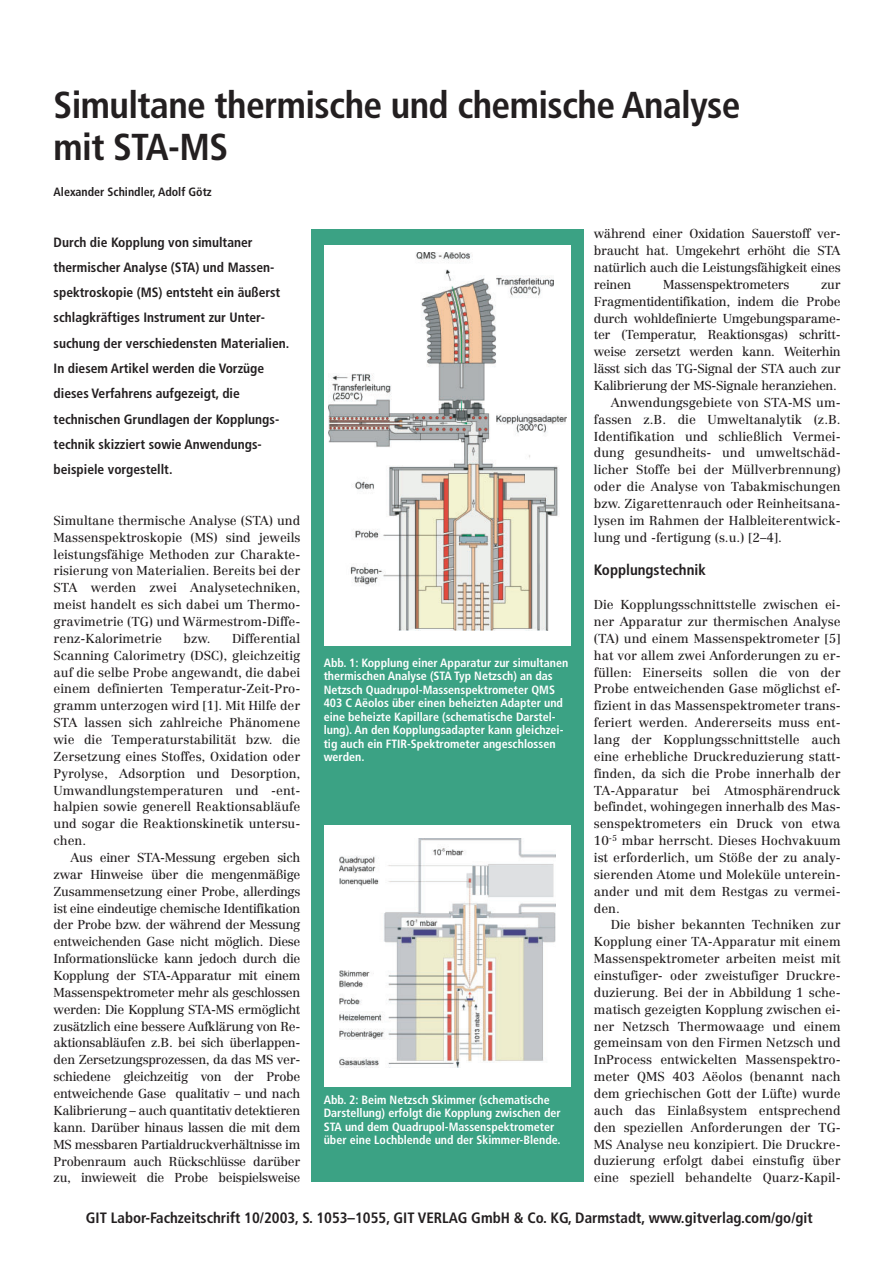
<style>
.page{position:relative;width:893px;height:1263px;background:#fff}
.page>*{position:absolute;margin:0;border:0;box-sizing:border-box;transform-origin:0 0}
.t1{font:700 condensed 37.5px/42px "Frutiger";letter-spacing:-.015em;color:#231f20}
.t2{font:700 condensed 15px "Frutiger";color:#231f20}
.t3{font:700 condensed 13.5px/25.3px "Frutiger";color:#231f20}
.t4{font:12.75px/16.8px "Centennial";color:#231f20;text-align:justify}
.t5{font:12.75px "Centennial";letter-spacing:-.025em;color:#231f20}
.t6{font:700 condensed 12px/13.5px "Frutiger";color:#fff}
.t7{font:700 condensed 12px "Frutiger";color:#231f20}
</style>
<div class="page">
<div style="left:311px;top:230px;width:272px;height:952px;background:#3ba284"></div>
<div style="left:324px;top:825px;width:246px;height:262px;background:#fff"></div>
<img style="left:339px;top:839px;width:216px;height:229px">
<div style="left:324px;top:245px;width:246px;height:401px;background:#fff"></div>
<img style="left:328px;top:252px;width:238px;height:378px">
<h1 class="t1" style="left:54px;top:87px;width:688px">Simultane thermische und chemische Analyse mit STA-MS</h1>
<p class="t7" style="left:54px;top:187px;width:160px">Alexander Schindler, Adolf Götz</p>
<p class="t3" style="left:54px;top:230px;width:237px">Durch die Kopplung von simultaner thermischer Analyse (STA) und Massen&shy;spektroskopie (MS) entsteht ein äußerst schlagkräftiges Instrument zur Unter&shy;suchung der verschiedensten Materialien.<br>In diesem Artikel werden die Vorzüge dieses Verfahrens aufgezeigt, die technischen Grundlagen der Kopplungs&shy;technik skizziert sowie Anwendungs&shy;beispiele vorgestellt.</p>
<p class="t4" style="left:54px;top:513px;width:248px">Simultane thermische Analyse (STA) und Massenspektroskopie (MS) sind jeweils leistungsfähige Methoden zur Charakte&shy;risierung von Materialien. Bereits bei der STA werden zwei Analysetechniken, meist handelt es sich dabei um Thermo&shy;gravimetrie (TG) und Wärmestrom-Diffe&shy;renz-Kalorimetrie</p>
<p class="t4" style="left:594px;top:226px;width:248px">während einer Oxidation Sauerstoff ver&shy;braucht hat. Umgekehrt erhöht die STA natürlich auch die Leistungsfähigkeit eines reinen</p>
<p class="t5" style="left:663px;top:279px;width:128px">Massenspektrometers</p>
<p class="t4" style="left:821px;top:277px;width:21px">zur</p>
<p class="t5" style="left:594px;top:296px;width:248px">Fragmentidentifikation, indem die Probe</p>
<p class="t5" style="left:594px;top:313px;width:248px">durch wohldefinierte Umgebungsparame-</p>
<p class="t5" style="left:594px;top:330px;width:248px">ter (Temperatur, Reaktionsgas) schritt-</p>
<p class="t5" style="left:594px;top:347px;width:248px">weise zersetzt werden kann. Weiterhin</p>
<p class="t5" style="left:594px;top:363px;width:248px">lässt sich das TG-Signal der STA auch zur</p>
<p class="t5" style="left:594px;top:380px;width:244px">Kalibrierung der MS-Signale heranziehen.</p>
<p class="t4" style="left:611px;top:395px;width:231px">Anwendungsgebiete von STA-MS um-</p>
<p class="t4" style="left:594px;top:412px;width:248px">fassen z.B. die Umweltanalytik (z.B.</p>
<p class="t4" style="left:594px;top:429px;width:248px">Identifikation und schließlich Vermei-</p>
<p class="t4" style="left:594px;top:446px;width:248px">dung gesundheits- und umweltschäd-</p>
<p class="t4" style="left:594px;top:462px;width:248px">licher Stoffe bei der Müllverbrennung)</p>
<p class="t4" style="left:594px;top:479px;width:248px">oder die Analyse von Tabakmischungen</p>
<p class="t4" style="left:594px;top:496px;width:248px">bzw. Zigarettenrauch oder Reinheitsana-</p>
<p class="t4" style="left:594px;top:513px;width:248px">lysen im Rahmen der Halbleiterentwick-</p>
<p class="t4" style="left:594px;top:530px;width:190px">lung und -fertigung (s.u.) [2–4].</p>
<p class="t2" style="left:594px;top:564px;width:113px">Kopplungstechnik</p>
<p class="t4" style="left:594px;top:597px;width:248px">Die Kopplungsschnittstelle zwischen ei&shy;ner Apparatur zur thermischen Analyse (TA) und einem Massenspektrometer [5] hat vor allem zwei Anforderungen zu er&shy;füllen: Einerseits sollen die von der Probe entweichenden Gase möglichst ef&shy;fizient in das Massenspektrometer trans&shy;feriert werden. Andererseits muss ent&shy;lang der Kopplungsschnittstelle auch eine erhebliche Druckreduzierung statt&shy;finden, da sich die Probe innerhalb der TA-Apparatur bei Atmosphärendruck befindet, wohingegen innerhalb des Mas&shy;senspektrometers ein Druck von etwa 10<sup>-5</sup> mbar herrscht. Dieses Hochvakuum ist erforderlich, um Stöße der zu analy&shy;sierenden Atome und Moleküle unterein&shy;ander und mit dem Restgas zu vermei&shy;den.</p>
<p class="t4" style="left:594px;top:918px;width:248px;text-indent:17px">Die bisher bekannten Techniken zur Kopplung einer TA-Apparatur mit einem Massenspektrometer arbeiten meist mit einstufiger- oder zweistufiger Druckre&shy;duzierung. Bei der in Abbildung 1 sche&shy;matisch gezeigten Kopplung zwischen ei&shy;ner Netzsch Thermowaage und einem gemeinsam von den Firmen Netzsch und InProcess entwickelten Massenspektro&shy;meter QMS 403 Aëolos (benannt nach dem griechischen Gott der Lüfte) wurde auch das Einlaßsystem entsprechend den speziellen Anforderungen der TG-MS Analyse neu konzipiert. Die Druckre&shy;duzierung erfolgt dabei einstufig über eine speziell behandelte Quarz-Kapil-</p>
<p class="t4" style="left:54px;top:631px;width:248px;text-indent:178px">Differential Scanning Calorimetry (DSC), gleichzeitig auf die selbe Probe angewandt, die dabei einem definierten Temperatur-Zeit-Pro&shy;gramm unterzogen wird [1]. Mit Hilfe der STA lassen sich zahlreiche Phänomene wie die Temperaturstabilität bzw. die Zersetzung eines Stoffes, Oxidation oder Pyrolyse, Adsorption und Desorption, Umwandlungstemperaturen und -ent&shy;halpien sowie generell Reaktionsabläufe und sogar die Reaktionskinetik untersu&shy;chen.</p>
<p class="t4" style="left:54px;top:850px;width:248px;text-indent:17px">Aus einer STA-Messung ergeben sich zwar Hinweise über die mengenmäßige Zusammensetzung einer Probe, allerdings ist eine eindeutige chemische Identifikation der Probe bzw. der während der Messung entweichenden Gase nicht möglich. Diese Informationslücke kann jedoch durch die Kopplung der STA-Apparatur mit einem Massenspektrometer mehr als geschlossen werden: Die Kopplung STA-MS ermöglicht zusätzlich eine bessere Aufklärung von Re&shy;aktionsabläufen z.B. bei sich überlappen&shy;den Zersetzungsprozessen, da das MS ver&shy;schiedene gleichzeitig von der Probe entweichende Gase qualitativ – und nach Kalibrierung – auch quantitativ detektieren kann. Darüber hinaus lassen die mit dem MS messbaren Partialdruckverhältnisse im Probenraum auch Rückschlüsse darüber zu, inwieweit die Probe beispielsweise</p>
<p class="t4" style="left:183px;top:631px;width:28px">bzw.</p>
<p class="t6" style="left:324px;top:657px;width:246px">Abb. 1: Kopplung einer Apparatur zur simultanen thermischen Analyse (STA Typ Netzsch) an das Netzsch Quadrupol-Massenspektrometer QMS 403 C Aëolos über einen beheizten Adapter und eine beheizte Kapillare (schematische Darstel&shy;lung). An den Kopplungsadapter kann gleichzei&shy;tig auch ein FTIR-Spektrometer angeschlossen werden.</p>
<p class="t6" style="left:324px;top:1094px;width:238px">Abb. 2: Beim Netzsch Skimmer (schematische Darstellung) erfolgt die Kopplung zwischen der STA und dem Quadrupol-Massenspektrometer über eine Lochblende und der Skimmer-Blende.</p>
<p class="t2" style="left:86px;top:1212px;width:728px">GIT Labor-Fachzeitschrift 10/2003, S. 1053–1055, GIT VERLAG GmbH &amp; Co. KG, Darmstadt, www.gitverlag.com/go/git</p>
</div>
